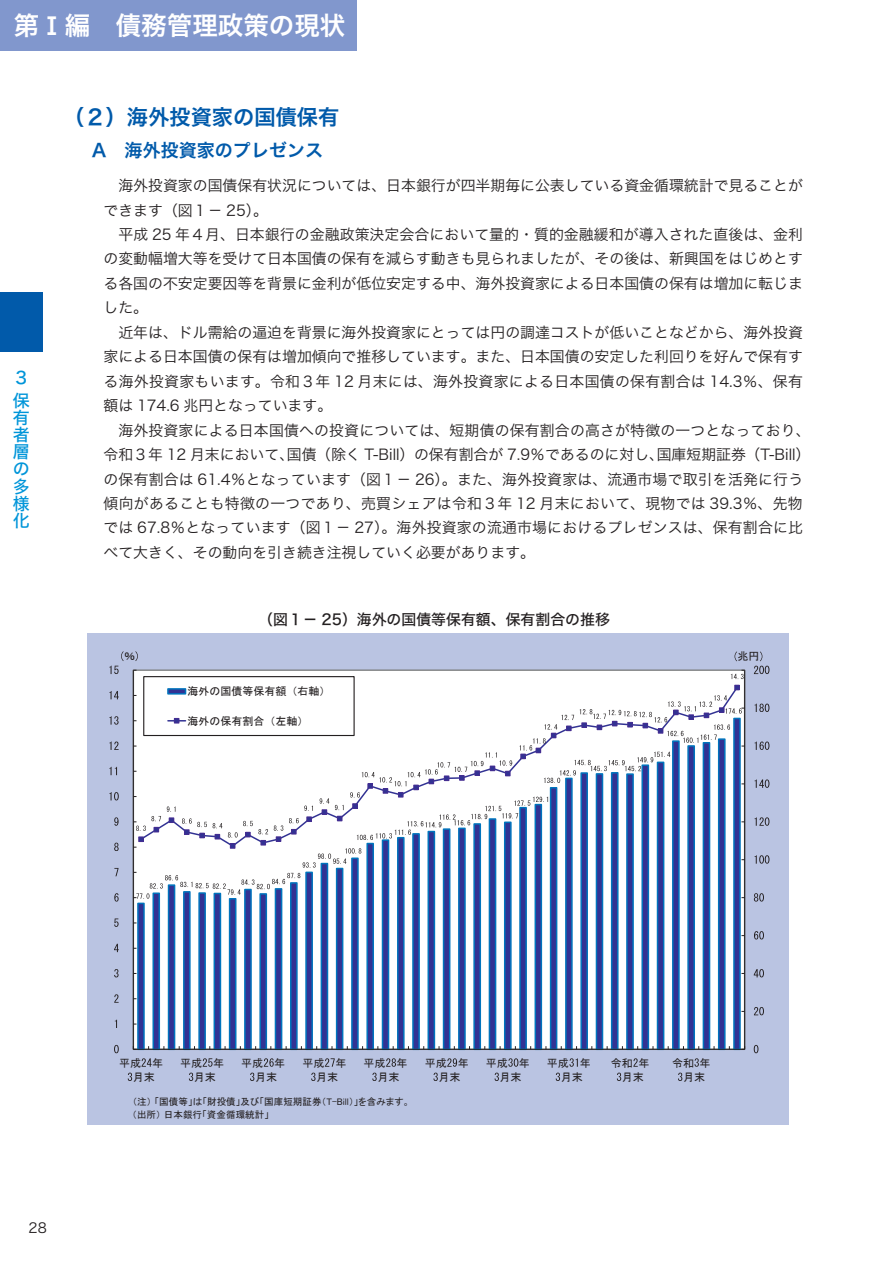
<style>
.page{position:relative;width:893px;height:1263px;background:#fff}
.page>*{position:absolute;margin:0;border:0;box-sizing:border-box;transform-origin:0 0}
.t1{font:25.5px "Hira Kaku Pro W6";color:#fff}
.t2{font:21.3px "Hira Kaku Pro W6";color:#015aaa}
.t3{font:18px "Hira Kaku Pro W6";color:#015aaa}
.t4{font:16.95px/17.2px "Hira Kaku Std W5";color:#0095d9}
.t5{font:14.85px/24.5px "Hira Kaku Pro W3";color:#231f20}
.t6{font:14.85px "Hira Kaku Std W5";color:#231f20}
.t7{font:13.8px "Hira Kaku Pro W3";color:#231f20}
.t8{font:10.95px/14.2px "MS Gothic";color:#231f20;text-align:center}
.t9{font:9.6px/13.8px "MS P Gothic";color:#231f20}
.s1{font-family:"Midashi Go Pro MB31"}
</style>
<div class="page">
<div style="left:0;top:0;width:357px;height:51px;background:#8197cd"></div>
<div style="left:0;top:292px;width:43px;height:60px;background:#015aaa"></div>
<div style="left:87px;top:633px;width:702px;height:492px;background:#bac4e2"></div>
<div style="left:133px;top:670px;width:612px;height:379px;background:#fff"></div>
<svg style="left:136px;top:899px;width:605px;height:152px"></svg>
<hr style="left:744px;top:670px;width:1px;height:379px;background:#231f20">
<hr style="left:133px;top:670px;width:1px;height:379px;background:#231f20">
<hr style="left:133px;top:1049px;width:612px;height:1px;background:#231f20">
<svg style="left:731px;top:670px;width:14px;height:9px"></svg>
<svg style="left:754px;top:1045px;width:4px;height:8px"></svg>
<svg style="left:754px;top:1007px;width:10px;height:8px"></svg>
<svg style="left:754px;top:969px;width:10px;height:8px"></svg>
<svg style="left:754px;top:931px;width:10px;height:8px"></svg>
<svg style="left:754px;top:893px;width:10px;height:8px"></svg>
<svg style="left:754px;top:855px;width:15px;height:9px"></svg>
<svg style="left:754px;top:817px;width:15px;height:9px"></svg>
<svg style="left:754px;top:779px;width:15px;height:9px"></svg>
<svg style="left:754px;top:741px;width:15px;height:9px"></svg>
<svg style="left:754px;top:704px;width:15px;height:8px"></svg>
<svg style="left:114px;top:1045px;width:5px;height:8px"></svg>
<svg style="left:114px;top:994px;width:5px;height:9px"></svg>
<svg style="left:114px;top:969px;width:5px;height:8px"></svg>
<svg style="left:114px;top:944px;width:5px;height:8px"></svg>
<svg style="left:114px;top:918px;width:5px;height:9px"></svg>
<svg style="left:114px;top:893px;width:5px;height:8px"></svg>
<svg style="left:114px;top:868px;width:4px;height:8px"></svg>
<svg style="left:114px;top:843px;width:5px;height:8px"></svg>
<svg style="left:114px;top:817px;width:5px;height:9px"></svg>
<svg style="left:109px;top:792px;width:10px;height:8px"></svg>
<svg style="left:109px;top:767px;width:8px;height:8px"></svg>
<svg style="left:109px;top:741px;width:10px;height:9px"></svg>
<svg style="left:109px;top:716px;width:10px;height:9px"></svg>
<svg style="left:109px;top:691px;width:10px;height:8px"></svg>
<svg style="left:142px;top:1058px;width:10px;height:9px"></svg>
<svg style="left:128px;top:1072px;width:4px;height:9px"></svg>
<svg style="left:203px;top:1058px;width:10px;height:9px"></svg>
<svg style="left:189px;top:1072px;width:4px;height:9px"></svg>
<svg style="left:264px;top:1058px;width:10px;height:9px"></svg>
<svg style="left:250px;top:1072px;width:4px;height:9px"></svg>
<svg style="left:325px;top:1058px;width:10px;height:9px"></svg>
<svg style="left:311px;top:1072px;width:5px;height:9px"></svg>
<svg style="left:386px;top:1058px;width:10px;height:9px"></svg>
<svg style="left:372px;top:1072px;width:5px;height:9px"></svg>
<svg style="left:447px;top:1058px;width:10px;height:9px"></svg>
<svg style="left:433px;top:1072px;width:5px;height:9px"></svg>
<svg style="left:508px;top:1058px;width:10px;height:9px"></svg>
<svg style="left:495px;top:1072px;width:4px;height:9px"></svg>
<svg style="left:569px;top:1058px;width:9px;height:9px"></svg>
<svg style="left:556px;top:1072px;width:4px;height:9px"></svg>
<svg style="left:633px;top:1058px;width:5px;height:9px"></svg>
<svg style="left:617px;top:1072px;width:4px;height:9px"></svg>
<svg style="left:694px;top:1058px;width:5px;height:9px"></svg>
<svg style="left:678px;top:1072px;width:4px;height:9px"></svg>
<div style="left:143px;top:676px;width:212px;height:60px;border:1px solid #231f20"></div>
<svg style="left:133px;top:685px;width:612px;height:214px"></svg>
<svg style="left:109px;top:651px;width:15px;height:23px"></svg>
<svg style="left:135px;top:651px;width:3px;height:10px"></svg>
<svg style="left:734px;top:651px;width:3px;height:10px"></svg>
<svg style="left:754px;top:651px;width:15px;height:23px"></svg>
<h1 class="t1" style="left:14px;top:3px;width:333px">第<span class="s1">Ⅰ</span>編　債務管理政策の現状</h1>
<p class="t4" style="left:13px;top:366px;width:18px;line-height:23px">３保</p>
<p class="t4" style="left:13px;top:409px;width:18px;text-align:justify">有者層の多様化</p>
<h2 class="t2" style="left:63px;top:98px;width:278px">（２）海外投資家の国債保有</h2>
<p class="t3" style="left:92px;top:134px;width:233px">A　海外投資家のプレゼンス</p>
<p class="t5" style="left:104px;top:172px;width:701px;text-indent:15px">海外投資家の国債保有状況については、日本銀行が四半期毎に公表している資金循環統計で見ることができます（図１－ 25）。</p>
<p class="t5" style="left:104px;top:221px;width:701px;text-align:justify;text-indent:15px">平成 25 年４月、日本銀行の金融政策決定会合において量的・質的金融緩和が導入された直後は、金利の変動幅増大等を受けて日本国債の保有を減らす動きも見られましたが、その後は、新興国をはじめとする各国の不安定要因等を背景に金利が低位安定する中、海外投資家による日本国債の保有は増加に転じました。</p>
<p class="t5" style="left:104px;top:319px;width:701px;text-align:justify;text-indent:15px">近年は、ドル需給の逼迫を背景に海外投資家にとっては円の調達コストが低いことなどから、海外投資家による日本国債の保有は増加傾向で推移しています。また、日本国債の安定した利回りを好んで保有する海外投資家もいます。令和３年 12 月末には、海外投資家による日本国債の保有割合は 14.3％、保有額は 174.6 兆円となっています。</p>
<p class="t5" style="left:104px;top:417px;width:709px;text-indent:15px">海外投資家による日本国債への投資については、短期債の保有割合の高さが特徴の一つとなっており、令和３年 12 月末において、国債（除く T-Bill）の保有割合が 7.9％であるのに対し、国庫短期証券（T-Bill）の保有割合は 61.4％となっています（図１－ 26）。また、海外投資家は、流通市場で取引を活発に行う傾向があることも特徴の一つであり、売買シェアは令和３年 12 月末において、現物では 39.3％、先物では 67.8％となっています（図１－ 27）。海外投資家の流通市場におけるプレゼンスは、保有割合に比べて大きく、その動向を引き続き注視していく必要があります。</p>
<p class="t6" style="left:258px;top:608px;width:353px">（図１－ 25）海外の国債等保有額、保有割合の推移</p>
<p class="t8" style="left:124px;top:649px;width:13px">％</p>
<p class="t8" style="left:737px;top:649px;width:23px">兆円</p>
<p class="t8" style="left:187px;top:684px;width:144px">海外の国債等保有額（右軸）</p>
<p class="t8" style="left:187px;top:714px;width:122px">海外の保有割合（左軸）</p>
<p class="t7" style="left:29px;top:1215px;width:20px">28</p>
<p class="t8" style="left:119px;top:1056px;width:46px">平成 年月末</p>
<p class="t8" style="left:180px;top:1056px;width:46px">平成 年月末</p>
<p class="t8" style="left:241px;top:1056px;width:46px">平成 年月末</p>
<p class="t8" style="left:302px;top:1056px;width:45px">平成 年月末</p>
<p class="t8" style="left:364px;top:1056px;width:45px">平成 年月末</p>
<p class="t8" style="left:425px;top:1056px;width:46px">平成 年月末</p>
<p class="t8" style="left:486px;top:1056px;width:46px">平成 年月末</p>
<p class="t8" style="left:547px;top:1056px;width:45px">平成 年月末</p>
<p class="t8" style="left:611px;top:1056px;width:40px">令和年月末</p>
<p class="t8" style="left:672px;top:1056px;width:40px">令和年月末</p>
<p class="t9" style="left:132px;top:1094px;width:279px">（注） 「国債等」は「財投債」及び「国庫短期証券（T-Bill）」を含みます。（出所） 日本銀行「資金循環統計」</p>
</div>
